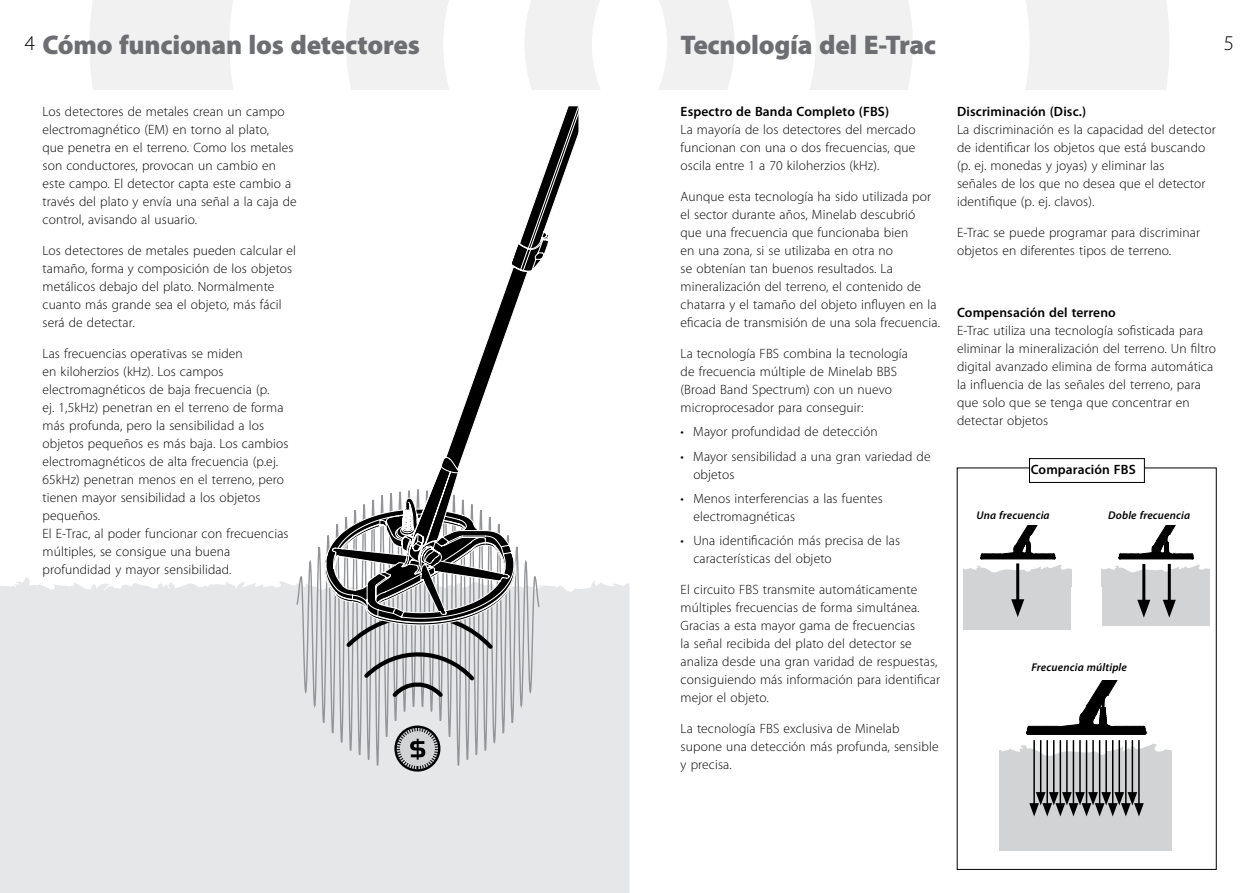
<style>
.page{position:relative;width:1259px;height:893px;background:#fff}
.page>*{position:absolute;margin:0;border:0;box-sizing:border-box;transform-origin:0 0}
.t1{font:900 27px "Myriad Pro";letter-spacing:-.01em;color:#6d6e71}
.t2{font:300 21px "Myriad Pro";color:#000}
.t3{font:300 13.5px/18px "Myriad Pro";letter-spacing:.01em;color:#000}
.t4{font:600 13.5px "Myriad Pro";letter-spacing:.01em;color:#000}
.t5{font:italic 600 11.25px "Myriad Pro";letter-spacing:.015em;color:#000}
</style>
<div class="page">
<div style="left:90px;top:0;width:143px;height:89px;background:#f1f1f2"></div>
<div style="left:1026px;top:0;width:143px;height:89px;background:#f1f1f2"></div>
<svg style="left:346px;top:0;width:567px;height:89px"></svg>
<div style="left:963px;top:579px;width:108px;height:50px;background:#d1d3d4"></div>
<svg style="left:963px;top:525px;width:108px;height:61px"></svg>
<hr style="left:1016px;top:563px;width:3px;height:42px;background:#000">
<svg style="left:1011px;top:599px;width:13px;height:18px"></svg>
<div style="left:1101px;top:576px;width:108px;height:50px;background:#d1d3d4"></div>
<svg style="left:1101px;top:525px;width:108px;height:61px"></svg>
<hr style="left:1142px;top:564px;width:3px;height:41px;background:#000">
<svg style="left:1137px;top:600px;width:13px;height:18px"></svg>
<hr style="left:1167px;top:564px;width:3px;height:41px;background:#000">
<svg style="left:1163px;top:600px;width:12px;height:18px"></svg>
<div style="left:999px;top:764px;width:172px;height:86px;background:#d1d3d4"></div>
<svg style="left:999px;top:680px;width:172px;height:98px"></svg>
<hr style="left:1033px;top:740px;width:2px;height:66px;background:#000">
<hr style="left:1046px;top:740px;width:2px;height:66px;background:#000">
<hr style="left:1059px;top:740px;width:2px;height:66px;background:#000">
<hr style="left:1112px;top:740px;width:1px;height:66px;background:#000">
<hr style="left:1072px;top:740px;width:2px;height:66px;background:#000">
<hr style="left:1125px;top:740px;width:1px;height:66px;background:#000">
<hr style="left:1085px;top:740px;width:2px;height:66px;background:#000">
<hr style="left:1138px;top:740px;width:1px;height:66px;background:#000">
<hr style="left:1099px;top:740px;width:1px;height:66px;background:#000">
<hr style="left:1040px;top:740px;width:1px;height:55px;background:#000">
<hr style="left:1053px;top:740px;width:1px;height:55px;background:#000">
<hr style="left:1105px;top:740px;width:2px;height:55px;background:#000">
<hr style="left:1066px;top:740px;width:1px;height:55px;background:#000">
<hr style="left:1118px;top:740px;width:2px;height:55px;background:#000">
<hr style="left:1079px;top:740px;width:1px;height:55px;background:#000">
<hr style="left:1131px;top:740px;width:2px;height:55px;background:#000">
<hr style="left:1092px;top:740px;width:1px;height:55px;background:#000">
<svg style="left:1029px;top:792px;width:114px;height:24px"></svg>
<div style="left:1029px;top:458px;width:115px;height:25px;border:1px solid #000"></div>
<div style="left:0;top:577px;width:629px;height:316px;background:#e6e7e8"></div>
<svg style="left:295px;top:546px;width:246px;height:221px;background:#d9dadb"></svg>
<div style="left:394px;top:725px;width:46px;height:47px;border:2px solid #000;border-radius:50%"></div>
<svg style="left:396px;top:727px;width:43px;height:43px;background:#929394"></svg>
<svg style="left:324px;top:106px;width:254px;height:595px"></svg>
<h1 class="t1" style="left:43px;top:27px;width:379px">Cómo funcionan los detectores</h1>
<h1 class="t1" style="left:680px;top:27px;width:257px">Tecnología del E-Trac</h1>
<h2 class="t2" style="left:25px;top:30px;width:12px">4</h2>
<h2 class="t2" style="left:1224px;top:30px;width:12px">5</h2>
<p class="t3" style="left:43px;top:103px;width:256px">Los detectores de metales crean un campo electromagnético (EM) en torno al plato,<br>que penetra en el terreno. Como los metales son conductores, provocan un cambio en este campo. El detector capta este cambio a través del plato y envía una señal a la caja de control, avisando al usuario.</p>
<p class="t3" style="left:43px;top:242px;width:255px">Los detectores de metales pueden calcular el tamaño, forma y composición de los objetos metálicos debajo del plato. Normalmente cuanto más grande sea el objeto, más fácil será de detectar.</p>
<p class="t3" style="left:43px;top:344px;width:248px">Las frecuencias operativas se miden<br>en kiloherzios (kHz). Los campos electromagnéticos de baja frecuencia (p.<br>ej. 1,5kHz) penetran en el terreno de forma más profunda, pero la sensibilidad a los objetos pequeños es más baja. Los cambios electromagnéticos de alta frecuencia (p.ej.<br>65kHz) penetran menos en el terreno, pero tienen mayor sensibilidad a los objetos pequeños.<br>El E-Trac, al poder funcionar con frecuencias múltiples, se consigue una buena profundidad y mayor sensibilidad.</p>
<p class="t4" style="left:680px;top:103px;width:210px">Espectro de Banda Completo (FBS)</p>
<p class="t3" style="left:680px;top:121px;width:236px;text-align:justify">La mayoría de los detectores del mercado funcionan con una o dos frecuencias, que oscila entre 1 a 70 kiloherzios (kHz).</p>
<p class="t3" style="left:680px;top:188px;width:261px">Aunque esta tecnología ha sido utilizada por el sector durante años, Minelab descubrió que una frecuencia que funcionaba bien<br>en una zona, si se utilizaba en otra no<br>se obtenían tan buenos resultados. La mineralización del terreno, el contenido de chatarra y el tamaño del objeto influyen en la eficacia de transmisión de una sola frecuencia.</p>
<p class="t3" style="left:680px;top:344px;width:229px">La tecnología FBS combina la tecnología de frecuencia múltiple de Minelab BBS (Broad Band Spectrum) con un nuevo microprocesador para conseguir:</p>
<p class="t3" style="left:680px;top:423px;width:198px">• Mayor profundidad de detección</p>
<p class="t3" style="left:693px;top:447px;width:239px;text-indent:-13px">• Mayor sensibilidad a una gran variedad de objetos</p>
<p class="t3" style="left:693px;top:489px;width:191px;text-indent:-13px">• Menos interferencias a las fuentes electromagnéticas</p>
<p class="t3" style="left:693px;top:532px;width:208px;text-indent:-13px">• Una identificación más precisa de las características del objeto</p>
<p class="t3" style="left:680px;top:581px;width:261px">El circuito FBS transmite automáticamente múltiples frecuencias de forma simultánea.<br>Gracias a esta mayor gama de frecuencias<br>la señal recibida del plato del detector se analiza desde una gran varidad de respuestas, consiguiendo más información para identificar mejor el objeto.</p>
<p class="t3" style="left:680px;top:719px;width:259px">La tecnología FBS exclusiva de Minelab supone una detección más profunda, sensible y precisa.</p>
<p class="t4" style="left:957px;top:103px;width:131px">Discriminación (Disc.)</p>
<p class="t3" style="left:957px;top:121px;width:260px">La discriminación es la capacidad del detector de identificar los objetos que está buscando (p. ej. monedas y joyas) y eliminar las<br>señales de los que no desea que el detector identifique (p. ej. clavos).</p>
<p class="t3" style="left:957px;top:223px;width:244px">E-Trac se puede programar para discriminar objetos en diferentes tipos de terreno.</p>
<p class="t4" style="left:957px;top:303px;width:160px">Compensación del terreno</p>
<p class="t3" style="left:957px;top:321px;width:260px">E-Trac utiliza una tecnología sofisticada para eliminar la mineralización del terreno. Un filtro digital avanzado elimina de forma automática la influencia de las señales del terreno, para que solo que se tenga que concentrar en detectar objetos</p>
<p class="t4" style="left:1030px;top:460px;width:107px">Comparación FBS</p>
<p class="t5" style="left:1108px;top:508px;width:84px">Doble frecuencia</p>
<p class="t5" style="left:976px;top:508px;width:75px">Una frecuencia</p>
<p class="t5" style="left:1031px;top:660px;width:97px">Frecuencia múltiple</p>
</div>
